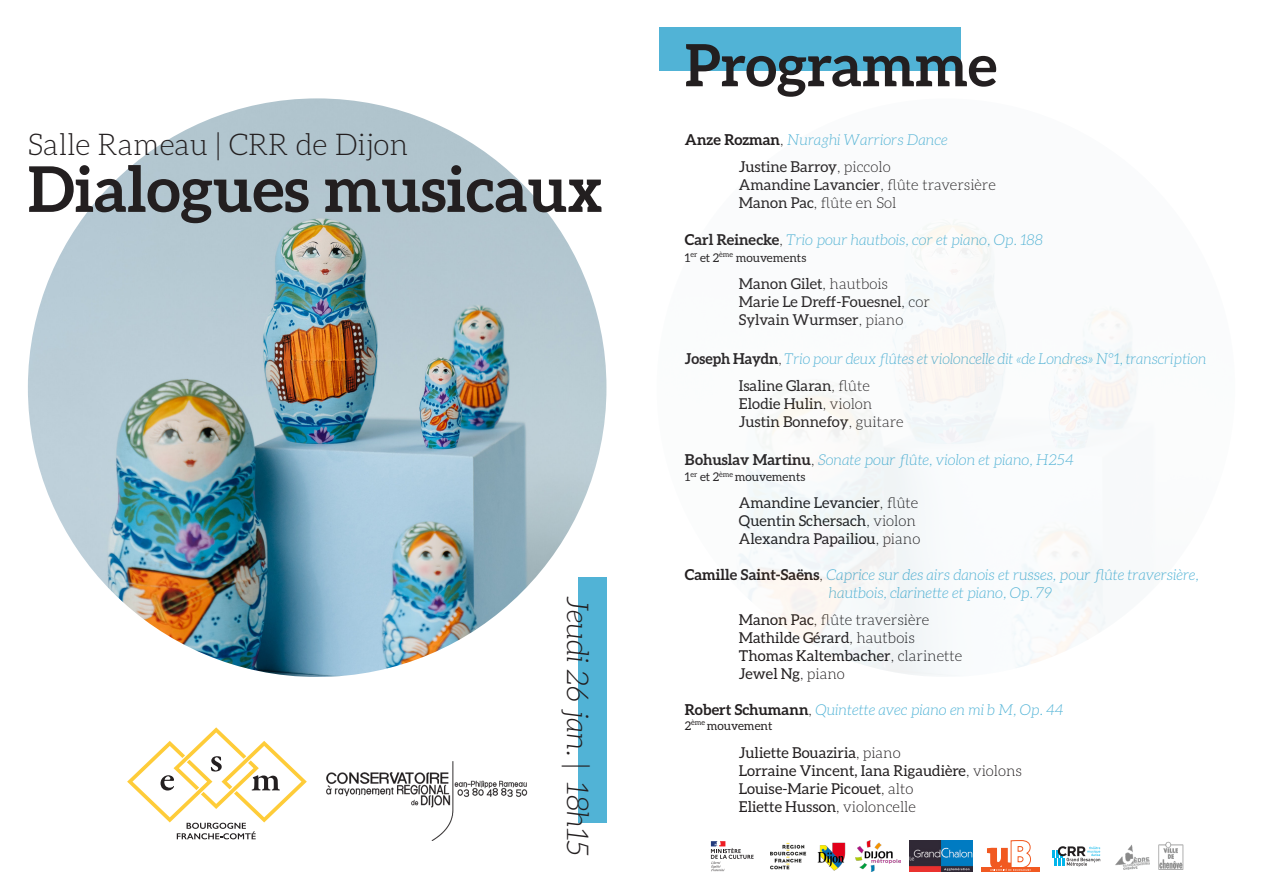
<style>
.page{position:relative;width:1263px;height:893px;background:#fff}
.page>*{position:absolute;margin:0;border:0;box-sizing:border-box;transform-origin:0 0}
.t1{font:700 63px "Aleo";color:#231f20}
.t2{font:700 58.2px "Aleo";color:#231f20}
.t3{font:300 30px "Aleo";color:#231f20}
.t4{font:italic 300 30px "Aleo";color:#231f20}
.t5{font:15px "Aleo";color:#231f20}
.t6{font:italic 300 15px/18px "Aleo";color:#51b3d6;text-align:center}
.t7{font:300 15px "Aleo";color:#231f20}
.t8{font:12px "Aleo";color:#231f20}
.s1{font-weight:700;font-style:normal;color:#231f20}
.s2{font-style:normal;color:#231f20}
.s3{font-weight:300}
.s4{font-weight:400}
</style>
<div class="page">
<div style="left:578px;top:577px;width:28px;height:246px;background:#51b3d6"></div>
<div style="left:659px;top:27px;width:302px;height:43px;background:#51b3d6"></div>
<img style="left:28px;top:98px;width:578px;height:579px;border-radius:289px">
<svg style="left:127px;top:727px;width:180px;height:112px"></svg>
<img style="left:770px;top:842px;width:37px;height:28px">
<img style="left:817px;top:842px;width:29px;height:29px">
<img style="left:856px;top:840px;width:45px;height:32px">
<img style="left:910px;top:840px;width:62px;height:32px">
<hr style="left:981px;top:868px;width:59px;height:4px;background:#f15921">
<svg style="left:987px;top:840px;width:44px;height:31px"></svg>
<img style="left:1115px;top:841px;width:69px;height:29px">
<svg style="left:1052px;top:846px;width:48px;height:21px"></svg>
<img style="left:326px;top:761px;width:202px;height:79px">
<svg style="left:711px;top:841px;width:42px;height:30px"></svg>
<p class="t3" style="left:28px;top:129px;width:382px">Salle Rameau | CRR de Dijon</p>
<p class="t1" style="left:28px;top:153px;width:576px">Dialogues musicaux</p>
<p class="t4" style="left:594px;top:595px;width:262px;rotate:90deg">Jeudi 26 jan. | 18h15</p>
<p class="t2" style="left:685px;top:32px;width:314px">Programme</p>
<p class="t6" style="left:685px;top:130px;width:264px"><span class="s1">Anze Rozman</span><span class="s2">,</span> Nuraghi Warriors Dance</p>
<p class="t5" style="left:739px;top:158px;width:153px">Justine Barroy<span class="s3">, piccolo</span></p>
<p class="t5" style="left:739px;top:176px;width:258px">Amandine Lavancier<span class="s3">, flûte traversière</span></p>
<p class="t7" style="left:739px;top:194px;width:159px"><span class="s4">Manon Pac</span>, flûte en Sol</p>
<p class="t6" style="left:685px;top:231px;width:360px"><span class="s1">Carl Reinecke</span><span class="s2">,</span> Trio pour hautbois, cor et piano, Op. 188</p>
<p class="t8" style="left:685px;top:251px;width:123px">1<sup>er</sup> et 2<sup>ème</sup> mouvements</p>
<p class="t5" style="left:739px;top:275px;width:151px">Manon Gilet<span class="s3">, hautbois</span></p>
<p class="t5" style="left:739px;top:293px;width:192px">Marie Le Dreff-Fouesnel<span class="s3">, cor</span></p>
<p class="t5" style="left:739px;top:311px;width:166px">Sylvain Wurmser<span class="s3">, piano</span></p>
<p class="t6" style="left:685px;top:350px;width:523px"><span class="s1">Joseph Haydn</span><span class="s2">,</span> Trio pour deux flûtes et violoncelle dit «de Londres» N°1, transcription</p>
<p class="t5" style="left:739px;top:377px;width:133px">Isaline Glaran<span class="s3">, flûte</span></p>
<p class="t5" style="left:739px;top:395px;width:135px">Elodie Hulin<span class="s3">, violon</span></p>
<p class="t5" style="left:739px;top:413px;width:166px">Justin Bonnefoy<span class="s3">, guitare</span></p>
<p class="t6" style="left:685px;top:451px;width:390px"><span class="s1">Bohuslav Martinu</span><span class="s2">,</span> Sonate pour flûte, violon et piano, H254</p>
<p class="t8" style="left:685px;top:470px;width:122px">1<sup>er</sup> et 2<sup>ème</sup> mouvements</p>
<p class="t5" style="left:739px;top:494px;width:181px">Amandine Levancier<span class="s3">, flûte</span></p>
<p class="t5" style="left:739px;top:512px;width:178px">Quentin Schersach<span class="s3">, violon</span></p>
<p class="t5" style="left:739px;top:530px;width:183px">Alexandra Papailiou<span class="s3">, piano</span></p>
<p class="t6" style="left:685px;top:566px;width:515px"><span class="s1">Camille Saint-Saëns</span><span class="s2">,</span> Caprice sur des airs danois et russes, pour flûte traversière, hautbois, clarinette et piano, Op. 79</p>
<p class="t7" style="left:739px;top:612px;width:192px"><span class="s4">Manon Pac</span>, flûte traversière</p>
<p class="t5" style="left:739px;top:629px;width:177px">Mathilde Gérard<span class="s3">, hautbois</span></p>
<p class="t5" style="left:739px;top:647px;width:225px">Thomas Kaltembacher<span class="s3">, clarinette</span></p>
<p class="t5" style="left:739px;top:665px;width:107px">Jewel Ng<span class="s3">, piano</span></p>
<p class="t6" style="left:685px;top:701px;width:380px"><span class="s1">Robert Schumann</span><span class="s2">,</span> Quintette avec piano en mi b M, Op. 44</p>
<p class="t8" style="left:685px;top:719px;width:89px">2<sup>ème</sup> mouvement</p>
<p class="t5" style="left:739px;top:745px;width:163px">Juliette Bouaziria<span class="s3">, piano</span></p>
<p class="t5" style="left:739px;top:763px;width:284px">Lorraine Vincent, Iana Rigaudière<span class="s3">, violons</span></p>
<p class="t5" style="left:739px;top:781px;width:176px">Louise-Marie Picouet<span class="s3">, alto</span></p>
<p class="t5" style="left:739px;top:799px;width:178px">Eliette Husson<span class="s3">, violoncelle</span></p>
</div>
